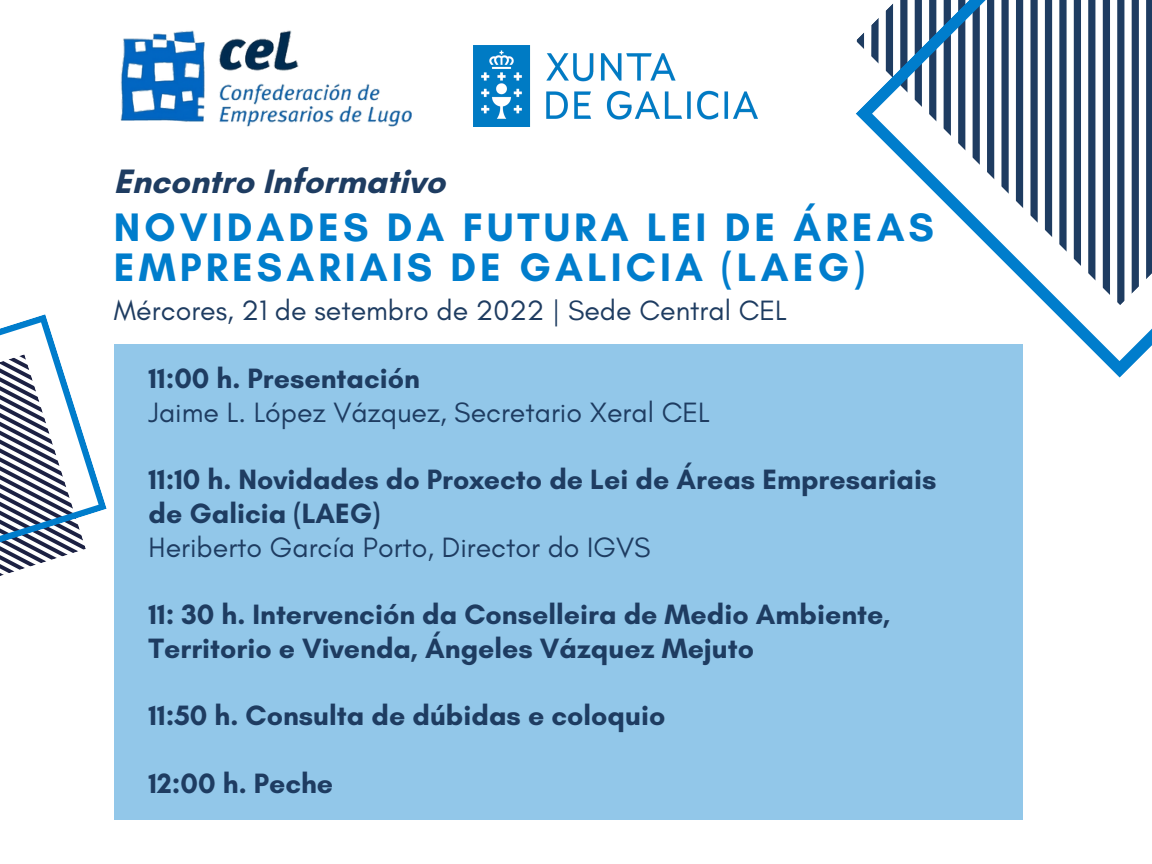
<style>
.page{position:relative;width:1152px;height:864px;background:#fff}
.page>*{position:absolute;margin:0;border:0;box-sizing:border-box;transform-origin:0 0}
.t1{font:700 40.5px/40.5px "Glacial Indifference";letter-spacing:.1em;color:#007dcc}
.t2{font:700 34.5px "Glacial Indifference";color:#1e3c61}
.t3{font:700 28.5px/33.8px "Glacial Indifference";color:#1e3c61}
.t4{font:28.5px "Glacial Indifference";color:#1e3c61}
</style>
<div class="page">
<svg style="left:856px;top:0;width:296px;height:378px"></svg>
<svg style="left:0;top:314px;width:107px;height:262px"></svg>
<img style="left:120px;top:30px;width:292px;height:97px">
<img style="left:474px;top:46px;width:283px;height:81px">
<div style="left:114px;top:345px;width:909px;height:475px;background:#92c7e9"></div>
<p class="t2" style="left:114px;top:160px;width:333px">Encontro Informativo</p>
<h1 class="t1" style="left:114px;top:206px;width:822px">NOVIDADES DA FUTURA LEI DE ÁREAS<br>EMPRESARIAIS DE GALICIA (LAEG)</h1>
<p class="t4" style="left:114px;top:293px;width:674px">Mércores, 21 de setembro de 2022 | Sede Central CEL</p>
<p class="t3" style="left:149px;top:361px;width:273px">11:00 h. Presentación</p>
<p class="t4" style="left:149px;top:394px;width:563px">Jaime L. López Vázquez, Secretario Xeral CEL</p>
<p class="t3" style="left:149px;top:462px;width:789px">11:10 h. Novidades do Proxecto de Lei de Áreas Empresariais de Galicia (LAEG)</p>
<p class="t4" style="left:149px;top:529px;width:504px">Heriberto García Porto, Director do IGVS</p>
<p class="t3" style="left:149px;top:597px;width:743px">11: 30 h. Intervención da Conselleira de Medio Ambiente,<br>Territorio e Vivenda, Ángeles Vázquez Mejuto</p>
<p class="t3" style="left:149px;top:698px;width:518px">11:50 h. Consulta de dúbidas e coloquio</p>
<p class="t3" style="left:149px;top:766px;width:186px">12:00 h. Peche</p>
</div>
